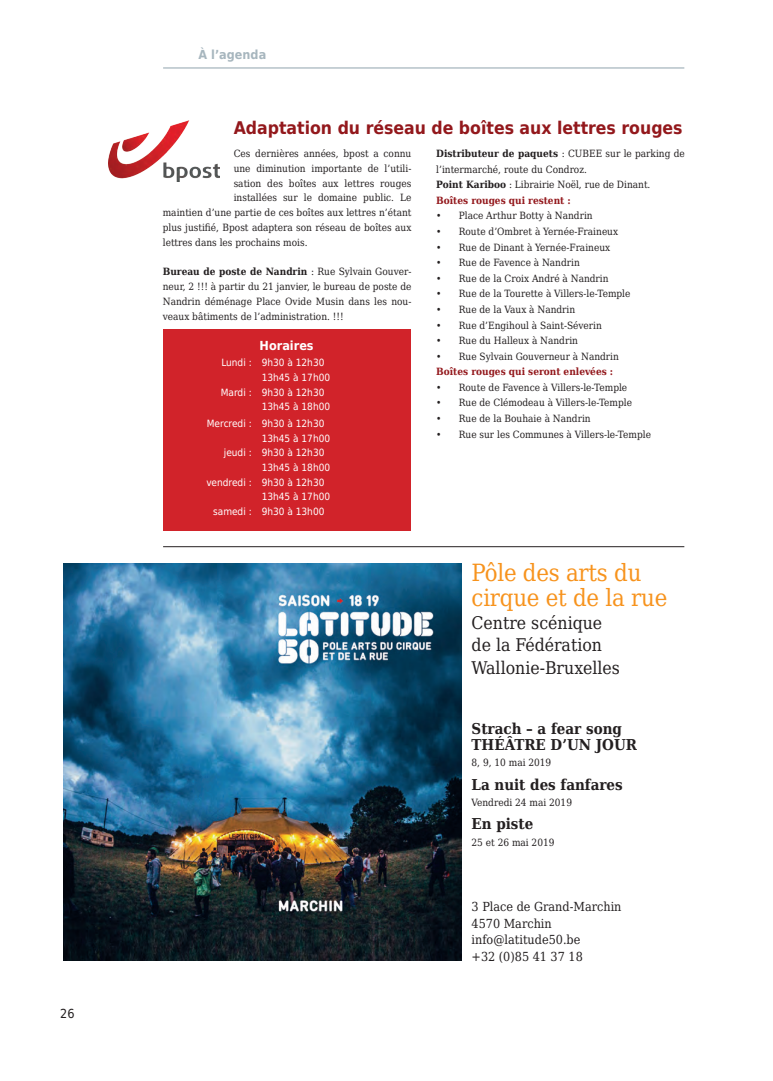
<style>
.page{position:relative;width:773px;height:1081px;background:#fff}
.page>*{position:absolute;margin:0;border:0;box-sizing:border-box;transform-origin:0 0}
.t1{font:23.75px/25.2px "DejaVu Serif Condensed";letter-spacing:-.01em;color:#f7931d}
.t2{font:17.5px/22.5px "DejaVu Serif Condensed";color:#231f20}
.t3{font:700 17.5px "DejaVu Sans Condensed";color:#93181c}
.t4{font:700 15px/16.2px "DejaVu Serif Condensed";color:#231f20}
.t5{font:12.5px/16.5px "DejaVu Serif Condensed";color:#231f20}
.t6{font:700 12.5px "DejaVu Sans Condensed";color:#a7b6be}
.t7{font:700 12.5px "DejaVu Sans Condensed";color:#fff}
.t8{font:12.5px "DejaVu Sans Condensed";color:#231f20}
.t9{font:10px/14.8px "DejaVu Serif Condensed";color:#231f20;text-align:justify}
.t10{font:10px "DejaVu Sans Condensed";color:#fff}
.t11{font:700 10px "DejaVu Serif Condensed";color:#93181c}
.s1{font-weight:700}
.s2{font-weight:700;color:#93181c}
</style>
<div class="page">
<hr style="left:163px;top:67px;width:521px;height:2px;background:#a7b6be">
<img style="left:64px;top:563px;width:397px;height:397px">
<hr style="left:163px;top:546px;width:521px;height:1px;background:#231f20">
<div style="left:163px;top:329px;width:247px;height:202px;background:#d1232a"></div>
<img style="left:108px;top:120px;width:111px;height:61px">
<p class="t8" style="left:60px;top:1004px;width:16px">26</p>
<p class="t6" style="left:198px;top:44px;width:69px">À l’agenda</p>
<h2 class="t3" style="left:234px;top:113px;width:450px">Adaptation du réseau de boîtes aux lettres rouges</h2>
<p class="t9" style="left:234px;top:146px;width:179px">Ces dernières années, bpost a connu</p>
<p class="t9" style="left:234px;top:161px;width:179px">une diminution importante de l’utili-</p>
<p class="t9" style="left:234px;top:175px;width:179px">sation des boîtes aux lettres rouges</p>
<p class="t9" style="left:234px;top:190px;width:179px">installées sur le domaine public. Le</p>
<p class="t9" style="left:163px;top:205px;width:250px">maintien d’une partie de ces boîtes aux lettres n’étant</p>
<p class="t9" style="left:163px;top:220px;width:250px">plus justifié, Bpost adaptera son réseau de boîtes aux</p>
<p class="t9" style="left:163px;top:235px;width:146px">lettres dans les prochains mois.</p>
<p class="t9" style="left:163px;top:264px;width:250px"><span class="s1">Bureau de poste de Nandrin</span> : Rue Sylvain Gouver&shy;neur, 2 !!! à partir du 21 janvier, le bureau de poste de Nandrin déménage Place Ovide Musin dans les nou&shy;veaux bâtiments de l’administration. !!!</p>
<p class="t9" style="left:436px;top:145px;width:250px;line-height:15.6px;text-align:left"><span class="s1">Distributeur de paquets</span> : CUBEE sur le parking de l’intermarché, route du Condroz.<br><span class="s1">Point Kariboo</span> : Librairie Noël, rue de Dinant.<br><span class="s2">Boîtes rouges qui restent :</span></p>
<p class="t9" style="left:436px;top:208px;width:158px">• Place Arthur Botty à Nandrin</p>
<p class="t9" style="left:436px;top:224px;width:183px">• Route d’Ombret à Yernée-Fraineux</p>
<p class="t9" style="left:436px;top:239px;width:175px">• Rue de Dinant à Yernée-Fraineux</p>
<p class="t9" style="left:436px;top:255px;width:145px">• Rue de Favence à Nandrin</p>
<p class="t9" style="left:436px;top:270px;width:174px">• Rue de la Croix André à Nandrin</p>
<p class="t9" style="left:436px;top:286px;width:196px">• Rue de la Tourette à Villers-le-Temple</p>
<p class="t9" style="left:436px;top:302px;width:140px">• Rue de la Vaux à Nandrin</p>
<p class="t9" style="left:436px;top:317px;width:167px">• Rue d’Engihoul à Saint-Séverin</p>
<p class="t9" style="left:436px;top:333px;width:143px">• Rue du Halleux à Nandrin</p>
<p class="t9" style="left:436px;top:348px;width:184px">• Rue Sylvain Gouverneur à Nandrin</p>
<p class="t11" style="left:436px;top:364px;width:178px">Boîtes rouges qui seront enlevées :</p>
<p class="t9" style="left:436px;top:380px;width:192px">• Route de Favence à Villers-le-Temple</p>
<p class="t9" style="left:436px;top:395px;width:197px">• Rue de Clémodeau à Villers-le-Temple</p>
<p class="t9" style="left:436px;top:411px;width:156px">• Rue de la Bouhaie à Nandrin</p>
<p class="t9" style="left:436px;top:426px;width:216px">• Rue sur les Communes à Villers-le-Temple</p>
<p class="t7" style="left:259px;top:335px;width:56px">Horaires</p>
<p class="t10" style="left:221px;top:355px;width:105px">Lundi : 9h30 à 12h30</p>
<p class="t10" style="left:262px;top:369px;width:70px">13h45 à 17h00</p>
<p class="t10" style="left:221px;top:384px;width:105px">Mardi : 9h30 à 12h30</p>
<p class="t10" style="left:262px;top:399px;width:70px">13h45 à 18h00</p>
<p class="t10" style="left:207px;top:415px;width:119px">Mercredi : 9h30 à 12h30</p>
<p class="t10" style="left:262px;top:430px;width:70px">13h45 à 17h00</p>
<p class="t10" style="left:224px;top:445px;width:102px">jeudi : 9h30 à 12h30</p>
<p class="t10" style="left:262px;top:459px;width:70px">13h45 à 18h00</p>
<p class="t10" style="left:206px;top:474px;width:120px">vendredi : 9h30 à 12h30</p>
<p class="t10" style="left:262px;top:489px;width:70px">13h45 à 17h00</p>
<p class="t10" style="left:213px;top:503px;width:113px">samedi : 9h30 à 13h00</p>
<h1 class="t1" style="left:471px;top:559px;width:197px">Pôle des arts du cirque et de la rue</h1>
<h2 class="t2" style="left:471px;top:611px;width:150px">Centre scénique de la Fédération<br>Wallonie-Bruxelles</h2>
<h3 class="t4" style="left:471px;top:720px;width:167px">Strach – a fear song<br>THÉÂTRE D’UN JOUR</h3>
<p class="t9" style="left:471px;top:755px;width:81px">8, 9, 10 mai 2019</p>
<h3 class="t4" style="left:471px;top:776px;width:153px">La nuit des fanfares</h3>
<p class="t9" style="left:471px;top:794px;width:102px">Vendredi 24 mai 2019</p>
<h3 class="t4" style="left:471px;top:815px;width:63px">En piste</h3>
<p class="t9" style="left:471px;top:834px;width:84px">25 et 26 mai 2019</p>
<p class="t5" style="left:471px;top:898px;width:151px">3 Place de Grand-Marchin<br>4570 Marchin info@latitude50.be<br>+32 (0)85 41 37 18</p>
</div>
